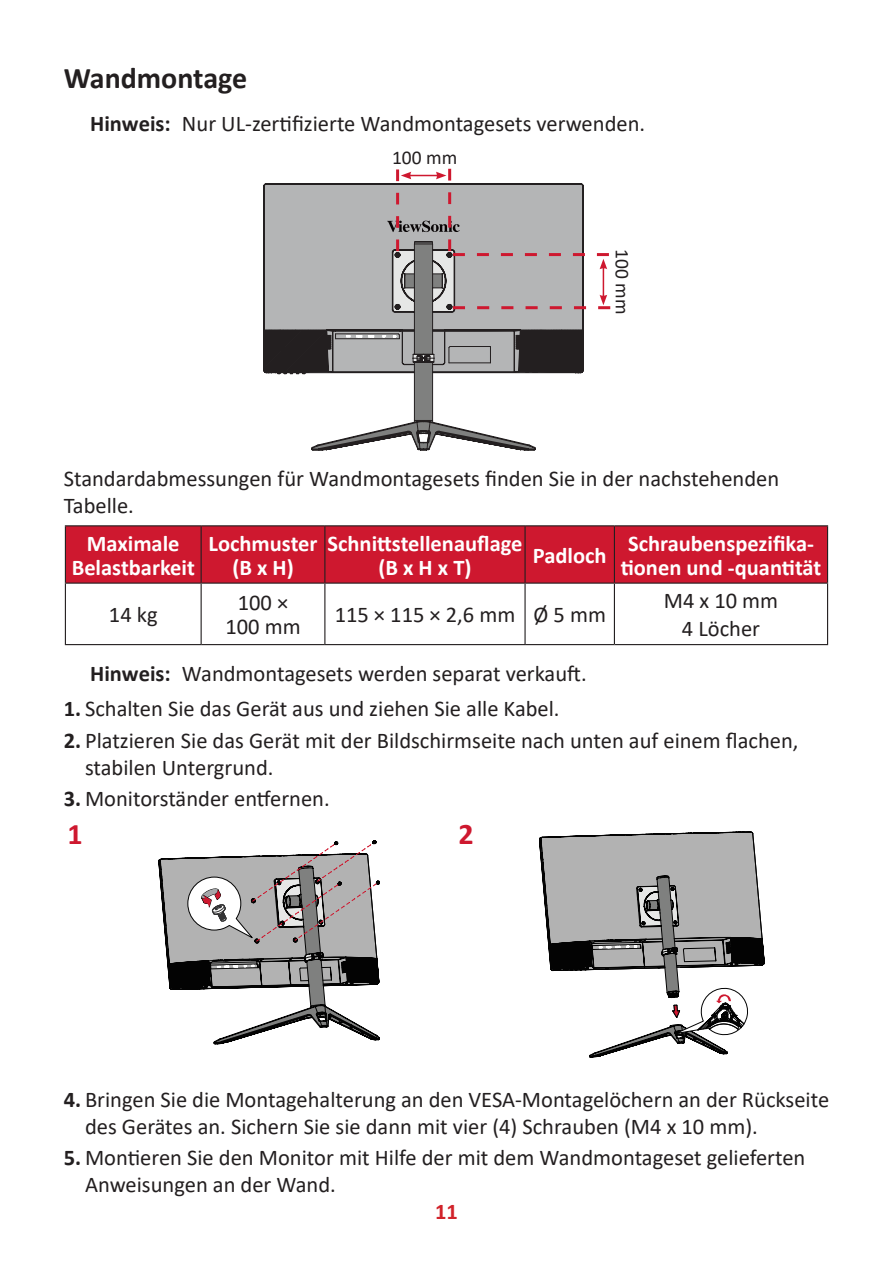
<style>
.page{position:relative;width:893px;height:1263px;background:#fff}
.page>*{position:absolute;margin:0;border:0;box-sizing:border-box;transform-origin:0 0}
.t1{font:700 30px "Calibri";color:#231f20}
.t2{font:700 30px "Calibri";color:#ce182f}
.t3{font:22.5px/27px "Calibri";color:#231f20}
.t4{font:700 22.5px/24px "Calibri";color:#fff;text-align:center}
.t5{font:700 22.5px "Calibri";color:#d1232a}
.t6{font:19.5px "Calibri";color:#231f20}
.s1{font-weight:700}
</style>
<div class="page">
<svg style="left:264px;top:169px;width:346px;height:282px"></svg>
<div style="left:66px;top:526px;width:761px;height:56px;background:#ce182f"></div>
<hr style="left:65px;top:525px;width:136px;height:1px;background:#231f20">
<hr style="left:65px;top:526px;width:1px;height:56px;background:#231f20">
<hr style="left:201px;top:525px;width:124px;height:1px;background:#231f20">
<hr style="left:201px;top:526px;width:1px;height:56px;background:#231f20">
<hr style="left:325px;top:525px;width:200px;height:1px;background:#231f20">
<hr style="left:324px;top:526px;width:1px;height:56px;background:#231f20">
<hr style="left:525px;top:525px;width:89px;height:1px;background:#231f20">
<hr style="left:524px;top:526px;width:2px;height:56px;background:#231f20">
<hr style="left:614px;top:525px;width:214px;height:1px;background:#231f20">
<hr style="left:614px;top:526px;width:1px;height:56px;background:#231f20">
<hr style="left:827px;top:526px;width:1px;height:56px;background:#231f20">
<hr style="left:65px;top:582px;width:136px;height:2px;background:#231f20">
<hr style="left:65px;top:584px;width:1px;height:60px;background:#231f20">
<hr style="left:201px;top:582px;width:124px;height:2px;background:#231f20">
<hr style="left:201px;top:584px;width:1px;height:60px;background:#231f20">
<hr style="left:325px;top:582px;width:200px;height:2px;background:#231f20">
<hr style="left:324px;top:584px;width:1px;height:60px;background:#231f20">
<hr style="left:525px;top:582px;width:89px;height:2px;background:#231f20">
<hr style="left:524px;top:584px;width:2px;height:60px;background:#231f20">
<hr style="left:614px;top:582px;width:214px;height:2px;background:#231f20">
<hr style="left:614px;top:584px;width:1px;height:60px;background:#231f20">
<hr style="left:827px;top:584px;width:1px;height:60px;background:#231f20">
<hr style="left:65px;top:644px;width:136px;height:1px;background:#231f20">
<hr style="left:201px;top:644px;width:124px;height:1px;background:#231f20">
<hr style="left:325px;top:644px;width:200px;height:1px;background:#231f20">
<hr style="left:525px;top:644px;width:89px;height:1px;background:#231f20">
<hr style="left:614px;top:644px;width:214px;height:1px;background:#231f20">
<svg style="left:159px;top:841px;width:221px;height:203px"></svg>
<svg style="left:539px;top:832px;width:225px;height:225px"></svg>
<h1 class="t1" style="left:64px;top:57px;width:185px">Wandmontage</h1>
<p class="t3" style="left:90px;top:109px;width:556px"><span class="s1">Hinweis:</span> Nur UL-zertifizierte Wandmontagesets verwenden.</p>
<p class="t6" style="left:392px;top:144px;width:67px">100 mm</p>
<p class="t6" style="left:636px;top:249px;width:67px;rotate:90deg">100 mm</p>
<p class="t3" style="left:64px;top:464px;width:717px">Standardabmessungen für Wandmontagesets finden Sie in der nachstehenden<br>Tabelle.</p>
<p class="t4" style="left:72px;top:531px;width:125px">Maximale<br>Belastbarkeit</p>
<p class="t4" style="left:232px;top:531px;width:292px;text-align:left;text-indent:-24px">Lochmuster Schnittstellenauflage (B x H)</p>
<p class="t4" style="left:621px;top:531px;width:202px">Schraubenspezifika&shy;tionen und -quantität</p>
<p class="t4" style="left:533px;top:543px;width:75px">Padloch</p>
<p class="t4" style="left:378px;top:555px;width:94px">(B x H x T)</p>
<p class="t3" style="left:109px;top:600px;width:50px">14 kg</p>
<p class="t3" style="left:225px;top:590px;width:77px;line-height:24px;text-align:center">100 ×<br>100 mm</p>
<p class="t3" style="left:335px;top:600px;width:273px">115 × 115 × 2,6 mm Ø 5 mm</p>
<p class="t3" style="left:664px;top:586px;width:116px;line-height:28.2px;text-align:center">M4 x 10 mm<br>4 Löcher</p>
<p class="t3" style="left:90px;top:659px;width:498px"><span class="s1">Hinweis:</span> Wandmontagesets werden separat verkauft.</p>
<p class="t3" style="left:64px;top:695px;width:497px"><span class="s1">1.</span> Schalten Sie das Gerät aus und ziehen Sie alle Kabel.</p>
<p class="t3" style="left:85px;top:726px;width:715px;text-indent:-21px"><span class="s1">2.</span> Platzieren Sie das Gerät mit der Bildschirmseite nach unten auf einem flachen, stabilen Untergrund.</p>
<p class="t3" style="left:64px;top:784px;width:267px"><span class="s1">3.</span> Monitorständer entfernen.</p>
<h1 class="t2" style="left:67px;top:813px;width:17px">1</h1>
<h1 class="t2" style="left:459px;top:813px;width:17px">2</h1>
<p class="t3" style="left:85px;top:1085px;width:746px;text-indent:-21px"><span class="s1">4.</span> Bringen Sie die Montagehalterung an den VESA-Montagelöchern an der Rückseite des Gerätes an. Sichern Sie sie dann mit vier (4) Schrauben (M4 x 10 mm).</p>
<p class="t3" style="left:85px;top:1144px;width:722px;text-indent:-21px"><span class="s1">5.</span> Montieren Sie den Monitor mit Hilfe der mit dem Wandmontageset gelieferten<br>Anweisungen an der Wand.</p>
<p class="t5" style="left:435px;top:1196px;width:24px">11</p>
</div>
